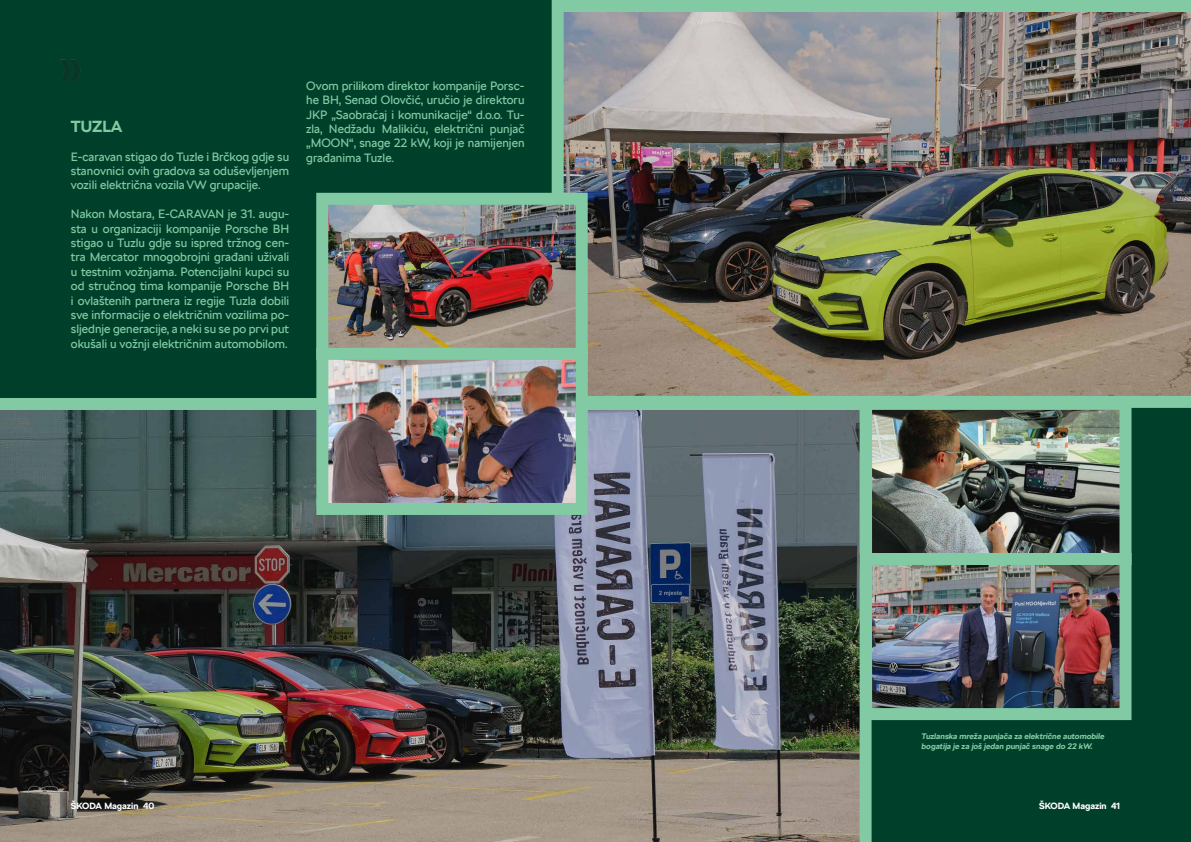
<style>
.page{position:relative;width:1191px;height:842px;background:#00402a}
.page>*{position:absolute;margin:0;border:0;box-sizing:border-box;transform-origin:0 0}
.t1{font:700 16px "SKODA Next";color:#81caa3}
.t2{font:12px/14.4px "SKODA Next";color:#81caa3;text-align:justify}
.t3{font:700 9px "SKODA Next";color:#fff}
.t4{font:italic 700 8px/9.6px "SKODA Next";color:#81caa3}
</style>
<div class="page">
<img style="left:0;top:398px;width:871px;height:444px">
<img style="left:551px;top:0;width:640px;height:408px">
<img style="left:60px;top:60px;width:21px;height:21px">
<img style="left:873px;top:411px;width:245px;height:296px">
<div style="left:860px;top:398px;width:271px;height:167px;border:12px solid #81caa3"></div>
<div style="left:860px;top:553px;width:271px;height:167px;border:12px solid #81caa3"></div>
<img style="left:329px;top:206px;width:246px;height:296px">
<div style="left:316px;top:193px;width:272px;height:167px;border:12px solid #81caa3"></div>
<div style="left:316px;top:348px;width:272px;height:167px;border:12px solid #81caa3"></div>
<h1 class="t1" style="left:71px;top:117px;width:53px">TUZLA</h1>
<p class="t2" style="left:71px;top:149px;width:220px">E-caravan stigao do Tuzle i Brčkog gdje su stanovnici ovih gradova sa oduševljenjem vozili električna vozila VW grupacije.</p>
<p class="t2" style="left:71px;top:207px;width:220px">Nakon Mostara, E-CARAVAN je 31. augu&shy;sta u organizaciji kompanije Porsche BH stigao u Tuzlu gdje su ispred tržnog cen&shy;tra Mercator mnogobrojni građani uživali u testnim vožnjama. Potencijalni kupci su od stručnog tima kompanije Porsche BH i ovlaštenih partnera iz regije Tuzla dobili sve informacije o električnim vozilima po&shy;sljednje generacije, a neki su se po prvi put okušali u vožnji električnim automobilom.</p>
<p class="t2" style="left:306px;top:78px;width:220px">Ovom prilikom direktor kompanije Porsc&shy;he BH, Senad Olovčić, uručio je direktoru JKP „Saobraćaj i komunikacije“ d.o.o. Tu&shy;zla, Nedžadu Malikiću, električni punjač „MOON“, snage 22 kW, koji je namijenjen građanima Tuzle.</p>
<p class="t3" style="left:71px;top:800px;width:85px">ŠKODA Magazin 40</p>
<p class="t4" style="left:921px;top:731px;width:184px">Tuzlanska mreža punjača za električne automobile bogatija je za još jedan punjač snage do 22 kW.</p>
<p class="t3" style="left:1039px;top:800px;width:82px">ŠKODA Magazin 41</p>
</div>
